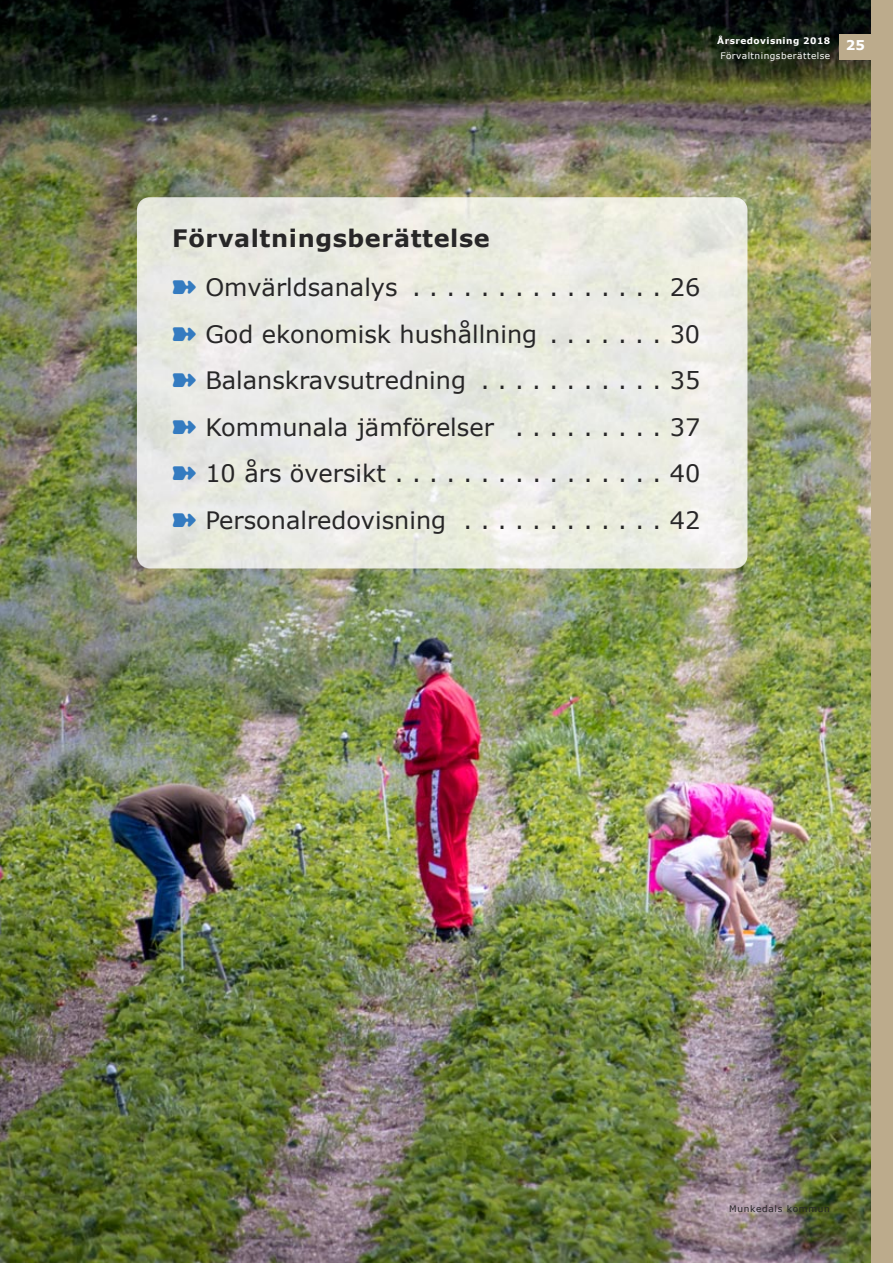
<style>
.page{position:relative;width:893px;height:1263px;background:#fff}
.page>*{position:absolute;margin:0;border:0;box-sizing:border-box;transform-origin:0 0}
.t1{font:24px/46.5px "Verdana";color:#272627;text-align:justify}
.t2{font:700 24px "Verdana";letter-spacing:.025em;color:#272627}
.t3{font:700 13.5px "Verdana";color:#fff}
.t4{font:9px "Verdana";letter-spacing:.05em;color:#fff}
.t5{font:700 9px "Verdana";letter-spacing:.05em;color:#fff}
.t6{font:9px "Verdana";letter-spacing:.075em;color:#272627}
</style>
<div class="page">
<img style="left:0;top:0;width:871px;height:1263px">
<div style="left:840px;top:34px;width:48px;height:26px;background:#bcab8c"></div>
<div style="left:871px;top:0;width:22px;height:1263px;background:#bcab8c"></div>
<img style="left:137px;top:568px;width:610px;height:1px">
<img style="left:137px;top:197px;width:610px;height:371px">
<svg style="left:173px;top:281px;width:23px;height:13px"></svg>
<svg style="left:173px;top:327px;width:23px;height:14px"></svg>
<svg style="left:173px;top:374px;width:23px;height:13px"></svg>
<svg style="left:173px;top:420px;width:23px;height:14px"></svg>
<svg style="left:173px;top:467px;width:23px;height:13px"></svg>
<svg style="left:173px;top:513px;width:23px;height:14px"></svg>
<p class="t5" style="left:717px;top:35px;width:114px">Årsredovisning 2018</p>
<p class="t4" style="left:720px;top:50px;width:111px">Förvaltningsberättelse</p>
<p class="t3" style="left:846px;top:36px;width:21px">25</p>
<p class="t2" style="left:172px;top:223px;width:319px">Förvaltningsberättelse</p>
<p class="t1" style="left:205px;top:263px;width:496px">Omvärldsanalys . . . . . . . . . . . . . . . 26<br>God ekonomisk hushållning . . . . . . . 30<br>Balanskravsutredning . . . . . . . . . . . 35<br>Kommunala jämförelser . . . . . . . . . 37<br>10 års översikt . . . . . . . . . . . . . . . . 40<br>Personalredovisning . . . . . . . . . . . . 42</p>
<p class="t6" style="left:729px;top:1203px;width:102px">Munkedals kommun</p>
</div>
